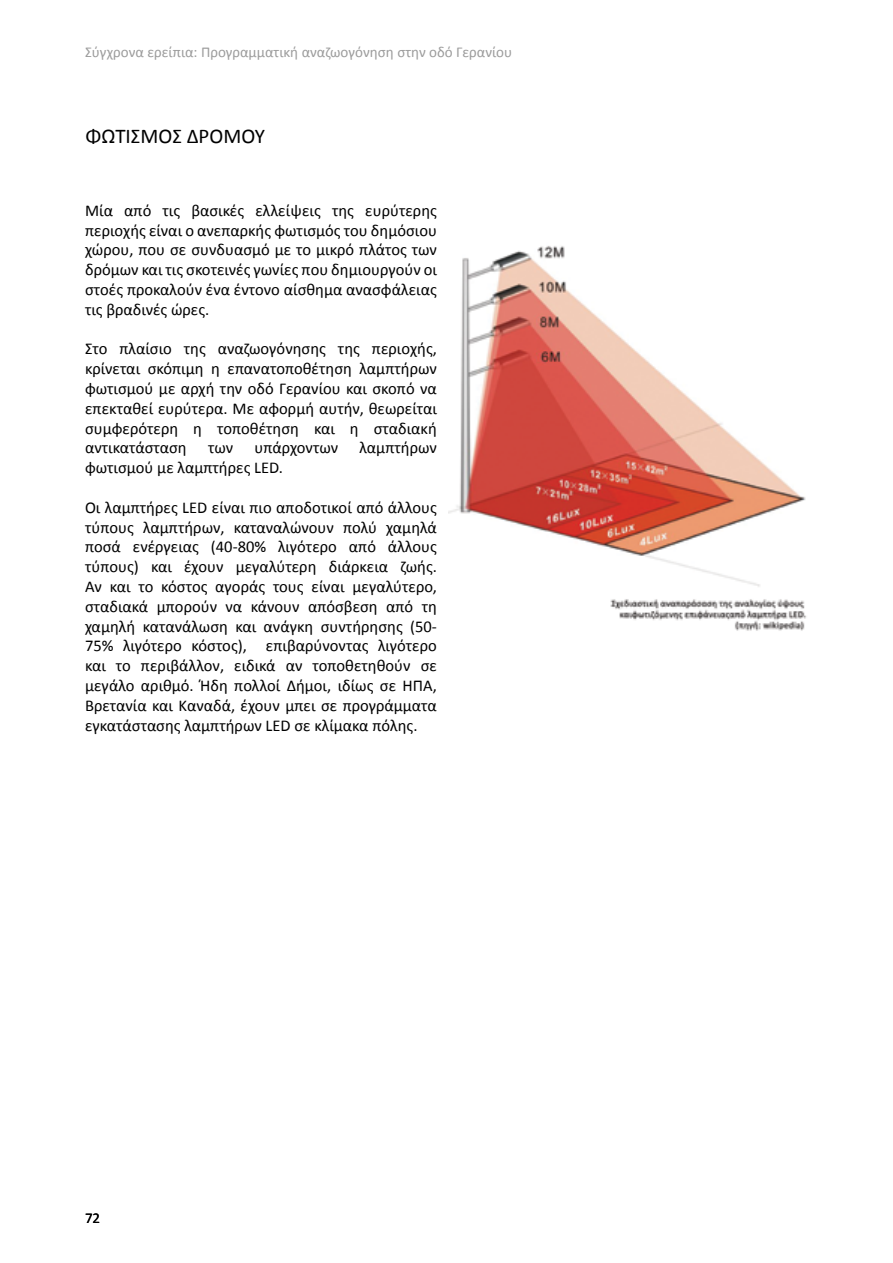
<style>
.page{position:relative;width:893px;height:1263px;background:#fff}
.page>*{position:absolute;margin:0;border:0;box-sizing:border-box;transform-origin:0 0}
.t1{font:21px "Calibri";color:#000}
.t2{font:16.5px/19.8px "Calibri";color:#000;text-align:justify}
.t3{font:15px "Calibri";color:#9c9c9c}
.t4{font:15px "Calibri";color:#000}
</style>
<div class="page">
<img style="left:448px;top:246px;width:359px;height:385px">
<p class="t3" style="left:85px;top:42px;width:429px">Σύγχρονα ερείπια: Προγραμματική αναζωογόνηση στην οδό Γερανίου</p>
<p class="t1" style="left:86px;top:123px;width:181px">ΦΩΤΙΣΜΟΣ ΔΡΟΜΟΥ</p>
<p class="t2" style="left:85px;top:200px;width:353px">Μία από τις βασικές ελλείψεις της ευρύτερης περιοχής είναι ο ανεπαρκής φωτισμός του δημόσιου χώρου, που σε συνδυασμό με το μικρό πλάτος των δρόμων και τις σκοτεινές γωνίες που δημιουργούν οι στοές προκαλούν ένα έντονο αίσθημα ανασφάλειας τις βραδινές ώρες.</p>
<p class="t2" style="left:85px;top:339px;width:353px">Στο πλαίσιο της αναζωογόνησης της περιοχής, κρίνεται σκόπιμη η επανατοποθέτηση λαμπτήρων φωτισμού με αρχή την οδό Γερανίου και σκοπό να επεκταθεί ευρύτερα. Με αφορμή αυτήν, θεωρείται συμφερότερη η τοποθέτηση και η σταδιακή αντικατάσταση</p>
<p class="t2" style="left:208px;top:438px;width:27px">των</p>
<p class="t2" style="left:254px;top:438px;width:85px">υπάρχοντων</p>
<p class="t2" style="left:359px;top:438px;width:79px">λαμπτήρων</p>
<p class="t2" style="left:85px;top:458px;width:200px">φωτισμού με λαμπτήρες LED.</p>
<p class="t2" style="left:85px;top:497px;width:353px">Οι λαμπτήρες LED είναι πιο αποδοτικοί από άλλους τύπους λαμπτήρων, καταναλώνουν πολύ χαμηλά ποσά ενέργειας (40-80% λιγότερο από άλλους τύπους) και έχουν μεγαλύτερη διάρκεια ζωής.<br>Αν και το κόστος αγοράς τους είναι μεγαλύτερο, σταδιακά μπορούν να κάνουν απόσβεση από τη χαμηλή κατανάλωση και ανάγκη συντήρησης (50- 75% λιγότερο κόστος), επιβαρύνοντας λιγότερο και το περιβάλλον, ειδικά αν τοποθετηθούν σε μεγάλο αριθμό. Ήδη πολλοί Δήμοι, ιδίως σε ΗΠΑ, Βρετανία και Καναδά, έχουν μπει σε προγράμματα εγκατάστασης λαμπτήρων LED σε κλίμακα πόλης.</p>
<p class="t4" style="left:85px;top:1209px;width:17px">72</p>
</div>
